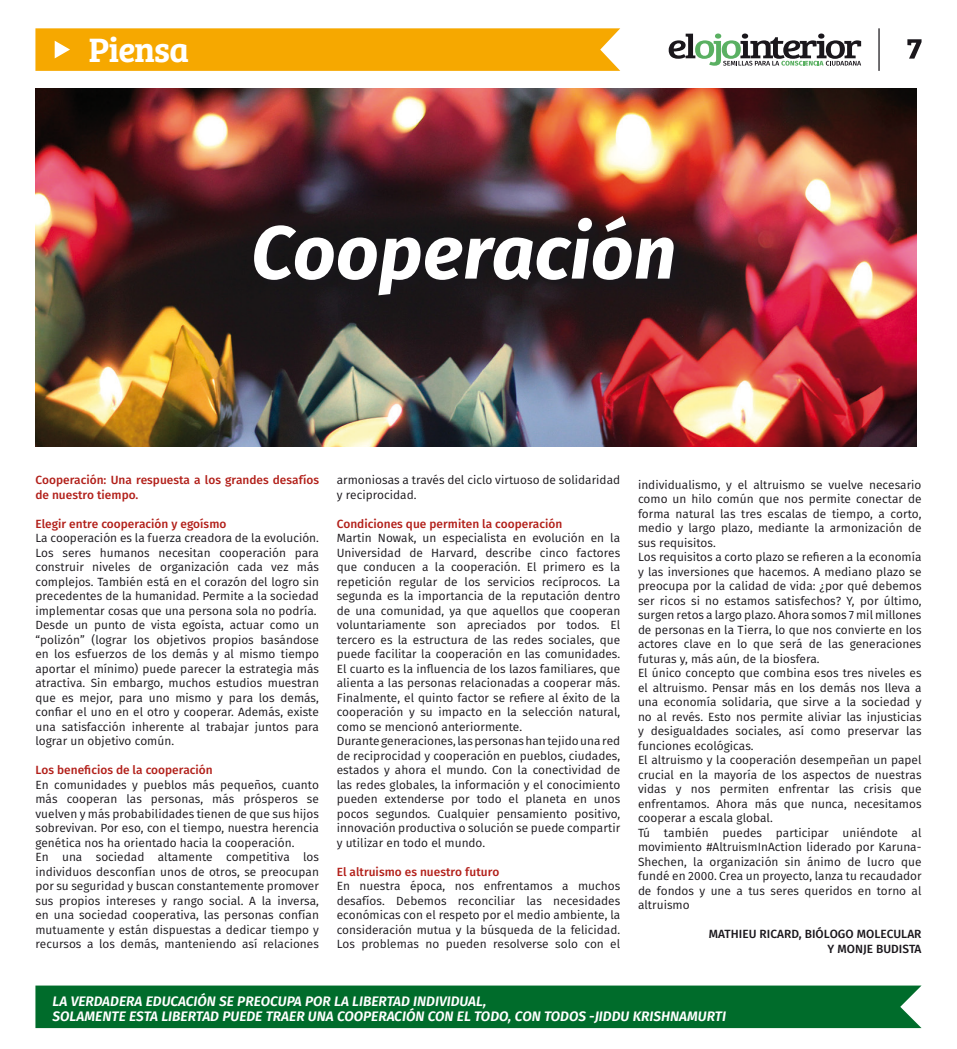
<style>
.page{position:relative;width:957px;height:1049px;background:#fff}
.page>*{position:absolute;margin:0;border:0;box-sizing:border-box;transform-origin:0 0}
.t1{font:italic 700 75px "Fira Sans";color:#fff}
.t2{font:600 35px "Bree Serif";letter-spacing:-.025em;color:#fff}
.t3{font:italic 600 13.75px/15px "Fira Sans";color:#fff}
.t4{font:11.88px/14.5px "Fira Sans";color:#1a171c}
.t5{font:500 11.88px/14.5px "Fira Sans";color:#b21f19}
.t6{font:500 11.88px/14.5px "Fira Sans";color:#1a171c;text-align:right}
</style>
<div class="page">
<svg style="left:668px;top:34px;width:193px;height:32px"></svg>
<hr style="left:878px;top:28px;width:1px;height:43px;background:#1a171c">
<div style="left:35px;top:985px;width:886px;height:43px;background:#006c2b"></div>
<svg style="left:35px;top:28px;width:585px;height:43px;background:#f6aa08"></svg>
<img style="left:35px;top:89px;width:881px;height:357px">
<div style="left:252px;top:215px;width:433px;height:91px;background:#1a171c"></div>
<svg style="left:907px;top:39px;width:14px;height:20px"></svg>
<h2 class="t2" style="left:89px;top:23px;width:102px">Piensa</h2>
<h1 class="t1" style="left:251px;top:200px;width:427px">Cooperación</h1>
<p class="t5" style="left:35px;top:473px;width:285px">Cooperación: Una respuesta a los grandes desafíos de nuestro tiempo.</p>
<p class="t5" style="left:35px;top:516px;width:192px">Elegir entre cooperación y egoísmo</p>
<p class="t4" style="left:35px;top:531px;width:285px">La cooperación es la fuerza creadora de la evolución.<br>Los seres humanos necesitan cooperación para construir niveles de organización cada vez más complejos. También está en el corazón del logro sin precedentes de la humanidad. Permite a la sociedad implementar cosas que una persona sola no podría.<br>Desde un punto de vista egoísta, actuar como un “polizón” (lograr los objetivos propios basándose en los esfuerzos de los demás y al mismo tiempo aportar el mínimo) puede parecer la estrategia más atractiva. Sin embargo, muchos estudios muestran que es mejor, para uno mismo y para los demás, confiar el uno en el otro y cooperar. Además, existe una satisfacción inherente al trabajar juntos para lograr un objetivo común.</p>
<p class="t5" style="left:35px;top:763px;width:179px">Los beneficios de la cooperación</p>
<p class="t4" style="left:35px;top:777px;width:285px">En comunidades y pueblos más pequeños, cuanto más cooperan las personas, más prósperos se vuelven y más probabilidades tienen de que sus hijos sobrevivan. Por eso, con el tiempo, nuestra herencia genética nos ha orientado hacia la cooperación.<br>En una sociedad altamente competitiva los individuos desconfían unos de otros, se preocupan por su seguridad y buscan constantemente promover sus propios intereses y rango social. A la inversa, en una sociedad cooperativa, las personas confían mutuamente y están dispuestas a dedicar tiempo y recursos a los demás, manteniendo así relaciones</p>
<p class="t4" style="left:337px;top:473px;width:285px">armoniosas a través del ciclo virtuoso de solidaridad y reciprocidad.</p>
<p class="t5" style="left:337px;top:516px;width:227px">Condiciones que permiten la cooperación</p>
<p class="t4" style="left:337px;top:531px;width:285px">Martin Nowak, un especialista en evolución en la Universidad de Harvard, describe cinco factores que conducen a la cooperación. El primero es la repetición regular de los servicios recíprocos. La segunda es la importancia de la reputación dentro de una comunidad, ya que aquellos que cooperan voluntariamente son apreciados por todos. El tercero es la estructura de las redes sociales, que puede facilitar la cooperación en las comunidades.<br>El cuarto es la influencia de los lazos familiares, que alienta a las personas relacionadas a cooperar más.<br>Finalmente, el quinto factor se refiere al éxito de la cooperación y su impacto en la selección natural, como se mencionó anteriormente.<br>Durante generaciones, las personas han tejido una red de reciprocidad y cooperación en pueblos, ciudades, estados y ahora el mundo. Con la conectividad de las redes globales, la información y el conocimiento pueden extenderse por todo el planeta en unos pocos segundos. Cualquier pensamiento positivo, innovación productiva o solución se puede compartir y utilizar en todo el mundo.</p>
<p class="t5" style="left:337px;top:864px;width:164px">El altruismo es nuestro futuro</p>
<p class="t4" style="left:337px;top:879px;width:285px;text-align:justify">En nuestra época, nos enfrentamos a muchos desafíos. Debemos reconciliar las necesidades económicas con el respeto por el medio ambiente, la consideración mutua y la búsqueda de la felicidad.<br>Los problemas no pueden resolverse solo con el</p>
<p class="t4" style="left:638px;top:477px;width:285px">individualismo, y el altruismo se vuelve necesario como un hilo común que nos permite conectar de forma natural las tres escalas de tiempo, a corto, medio y largo plazo, mediante la armonización de sus requisitos.<br>Los requisitos a corto plazo se refieren a la economía y las inversiones que hacemos. A mediano plazo se preocupa por la calidad de vida: ¿por qué debemos ser ricos si no estamos satisfechos? Y, por último, surgen retos a largo plazo. Ahora somos 7 mil millones de personas en la Tierra, lo que nos convierte en los actores clave en lo que será de las generaciones futuras y, más aún, de la biosfera.<br>El único concepto que combina esos tres niveles es el altruismo. Pensar más en los demás nos lleva a una economía solidaria, que sirve a la sociedad y no al revés. Esto nos permite aliviar las injusticias y desigualdades sociales, así como preservar las funciones ecológicas.<br>El altruismo y la cooperación desempeñan un papel crucial en la mayoría de los aspectos de nuestras vidas y nos permiten enfrentar las crisis que enfrentamos. Ahora más que nunca, necesitamos cooperar a escala global.<br>Tú también puedes participar uniéndote al movimiento #AltruismInAction liderado por Karuna-Shechen, la organización sin ánimo de lucro que fundé en 2000. Crea un proyecto, lanza tu recaudador de fondos y une a tus seres queridos en torno al altruismo</p>
<p class="t6" style="left:709px;top:927px;width:214px">MATHIEU RICARD, BIÓLOGO MOLECULAR<br>Y MONJE BUDISTA</p>
<p class="t3" style="left:53px;top:993px;width:675px">LA VERDADERA EDUCACIÓN SE PREOCUPA POR LA LIBERTAD INDIVIDUAL,<br>SOLAMENTE ESTA LIBERTAD PUEDE TRAER UNA COOPERACIÓN CON EL TODO, CON TODOS -JIDDU KRISHNAMURTI</p>
</div>
